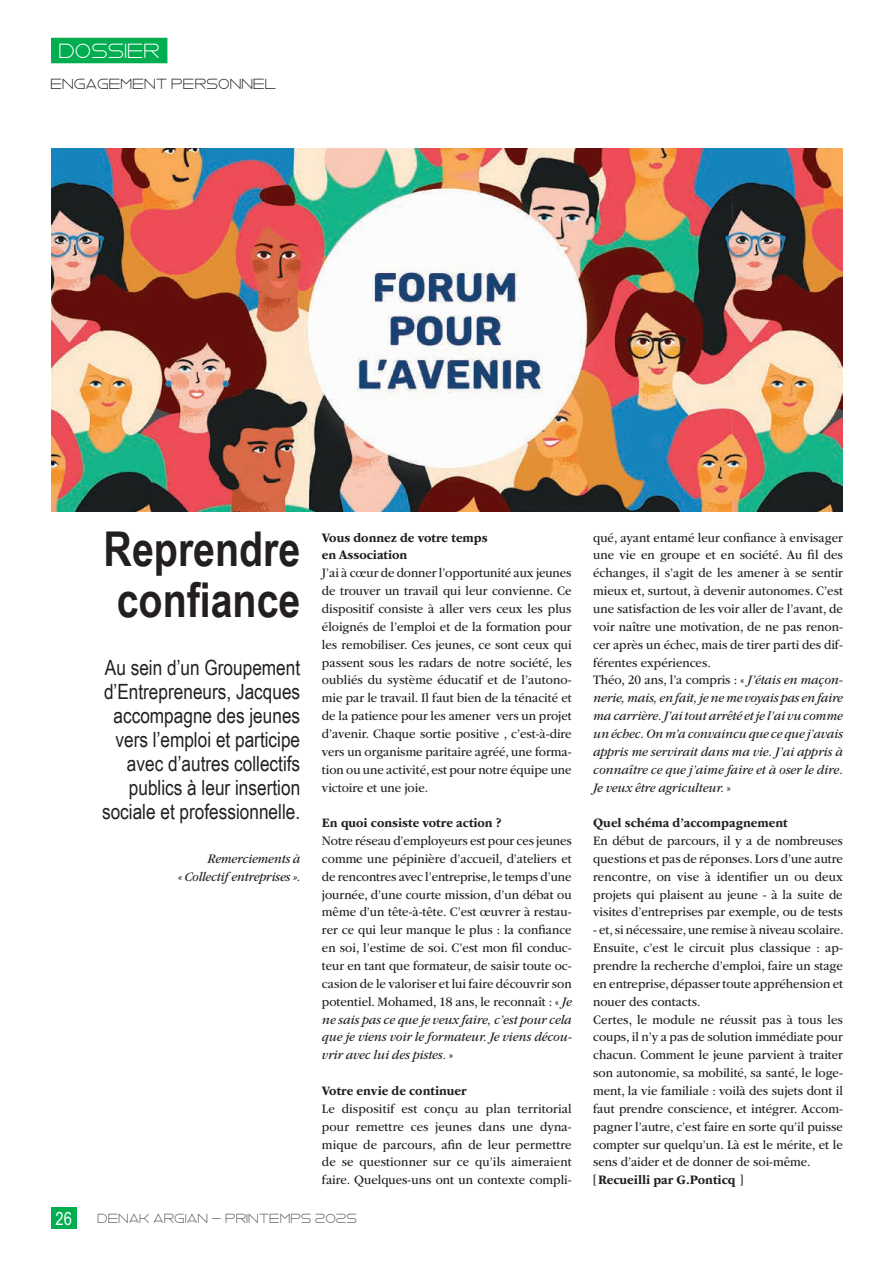
<style>
.page{position:relative;width:893px;height:1263px;background:#fff}
.page>*{position:absolute;margin:0;border:0;box-sizing:border-box;transform-origin:0 0}
.Gros_titre{font:700 48px/51px "Arial Narrow";color:#231f20}
.Chapo{font:21px/24px "Arial Narrow";color:#231f20;text-align:right}
.t1{font:21px "Vermin Vibes 2 Nightclub";color:#fff}
.t2{font:18px "Arial Narrow";color:#fff}
.Tetière_2{font:15px "Vermin Vibes 2 Nightclub";color:#231f20}
.Texte_courant{font:13.5px/17.9px "ITC Garamond Std";color:#231f20;text-align:justify;scale:.93 1}
.Texte_courant-2{font:italic 13.5px/17.9px "ITC Garamond Std";color:#231f20;text-align:justify;scale:.93 1}
.Texte_courant-3{font:700 13.5px/17.9px "ITC Garamond Std";color:#231f20;scale:.93 1}
.t3{font:13.5px "Vermin Vibes 2 Nightclub";color:#57585a}
.s1{font-style:italic}
.s2{font-style:normal}
.s3{font-weight:400}
</style>
<div class="page">
<div style="left:51px;top:38px;width:116px;height:25px;background:#00ad4f"></div>
<img style="left:51px;top:149px;width:792px;height:362px">
<div style="left:51px;top:1208px;width:26px;height:21px;background:#00ad4f"></div>
<h2 class="t1" style="left:60px;top:39px;width:103px">DOSSIER</h2>
<p class="Tetière_2" style="left:51px;top:76px;width:228px">ENGAGEMENT PERSONNEL</p>
<p class="Gros_titre" style="left:104px;top:521px;width:198px">Reprendre confiance</p>
<p class="Chapo" style="left:102px;top:656px;width:200px">Au sein d’un Groupement d’Entrepreneurs, Jacques accompagne des jeunes vers l’emploi et participe avec d’autres collectifs publics à leur insertion sociale et professionnelle.</p>
<p class="Texte_courant-2" style="left:178px;top:850px;width:133px;text-align:right">Remerciements à<br>« Collectif entreprises ».</p>
<p class="Texte_courant-3" style="left:322px;top:528px;width:180px">Vous donnez de votre temps en Association</p>
<p class="Texte_courant" style="left:322px;top:564px;width:270px">J’ai à cœur de donner l’opportunité aux jeunes de trouver un travail qui leur convienne. Ce dispositif consiste à aller vers ceux les plus éloignés de l’emploi et de la formation pour les remobiliser. Ces jeunes, ce sont ceux qui passent sous les radars de notre société, les oubliés du système éducatif et de l’autono&shy;mie par le travail. Il faut bien de la ténacité et de la patience pour les amener vers un projet d’avenir. Chaque sortie positive , c’est-à-dire vers un organisme paritaire agréé, une forma&shy;tion ou une activité, est pour notre équipe une victoire et une joie.</p>
<p class="Texte_courant-3" style="left:322px;top:814px;width:194px">En quoi consiste votre action ?</p>
<p class="Texte_courant" style="left:322px;top:832px;width:270px">Notre réseau d’employeurs est pour ces jeunes comme une pépinière d’accueil, d’ateliers et de rencontres avec l’entreprise, le temps d’une journée, d’une courte mission, d’un débat ou même d’un tête-à-tête. C’est œuvrer à restau&shy;rer ce qui leur manque le plus : la confiance en soi, l’estime de soi. C’est mon fil conduc&shy;teur en tant que formateur, de saisir toute oc&shy;casion de le valoriser et lui faire découvrir son potentiel. Mohamed, 18 ans, le reconnaît : « <span class="s1">Je ne sais pas ce que je veux faire, c’est pour cela que je viens voir le formateur. Je viens décou&shy;vrir avec lui des pistes.</span> »</p>
<p class="Texte_courant-3" style="left:322px;top:1082px;width:157px">Votre envie de continuer</p>
<p class="Texte_courant" style="left:322px;top:1100px;width:270px">Le dispositif est conçu au plan territorial pour remettre ces jeunes dans une dyna&shy;mique de parcours, afin de leur permettre de se questionner sur ce qu’ils aimeraient faire. Quelques-uns ont un contexte compli-</p>
<h3 class="t2" style="left:56px;top:1208px;width:18px">26</h3>
<p class="t3" style="left:98px;top:1211px;width:261px">DENAK ARGIAN - PRINTEMPS 2025</p>
<p class="Texte_courant" style="left:593px;top:528px;width:270px">qué, ayant entamé leur confiance à envisager une vie en groupe et en société. Au fil des échanges, il s’agit de les amener à se sentir mieux et, surtout, à devenir autonomes. C’est une satisfaction de les voir aller de l’avant, de voir naître une motivation, de ne pas renon&shy;cer après un échec, mais de tirer parti des dif&shy;férentes expériences.</p>
<p class="Texte_courant-2" style="left:593px;top:671px;width:270px"><span class="s2">Théo, 20 ans, l’a compris : «</span> J’étais en maçon&shy;nerie, mais, en fait, je ne me voyais pas en faire ma carrière. J’ai tout arrêté et je l’ai vu comme un échec. On m’a convaincu que ce que j’avais appris me servirait dans ma vie. J’ai appris à connaître ce que j’aime faire et à oser le dire.<br>Je veux être agriculteur. <span class="s2">»</span></p>
<p class="Texte_courant-3" style="left:593px;top:814px;width:211px">Quel schéma d’accompagnement</p>
<p class="Texte_courant" style="left:593px;top:832px;width:270px">En début de parcours, il y a de nombreuses questions et pas de réponses. Lors d’une autre rencontre, on vise à identifier un ou deux projets qui plaisent au jeune - à la suite de visites d’entreprises par exemple, ou de tests</p>
<p class="Texte_courant" style="left:593px;top:921px;width:271px">- et, si nécessaire, une remise à niveau scolaire.<br>Ensuite, c’est le circuit plus classique : ap&shy;prendre la recherche d’emploi, faire un stage en entreprise, dépasser toute appréhension et nouer des contacts.</p>
<p class="Texte_courant" style="left:593px;top:1010px;width:270px">Certes, le module ne réussit pas à tous les coups, il n’y a pas de solution immédiate pour chacun. Comment le jeune parvient à traiter son autonomie, sa mobilité, sa santé, le loge&shy;ment, la vie familiale : voilà des sujets dont il faut prendre conscience, et intégrer. Accom&shy;pagner l’autre, c’est faire en sorte qu’il puisse compter sur quelqu’un. Là est le mérite, et le sens d’aider et de donner de soi-même.</p>
<p class="Texte_courant-3" style="left:593px;top:1171px;width:163px"><span class="s3">[</span>Recueilli par G.Ponticq <span class="s3">]</span></p>
</div>
